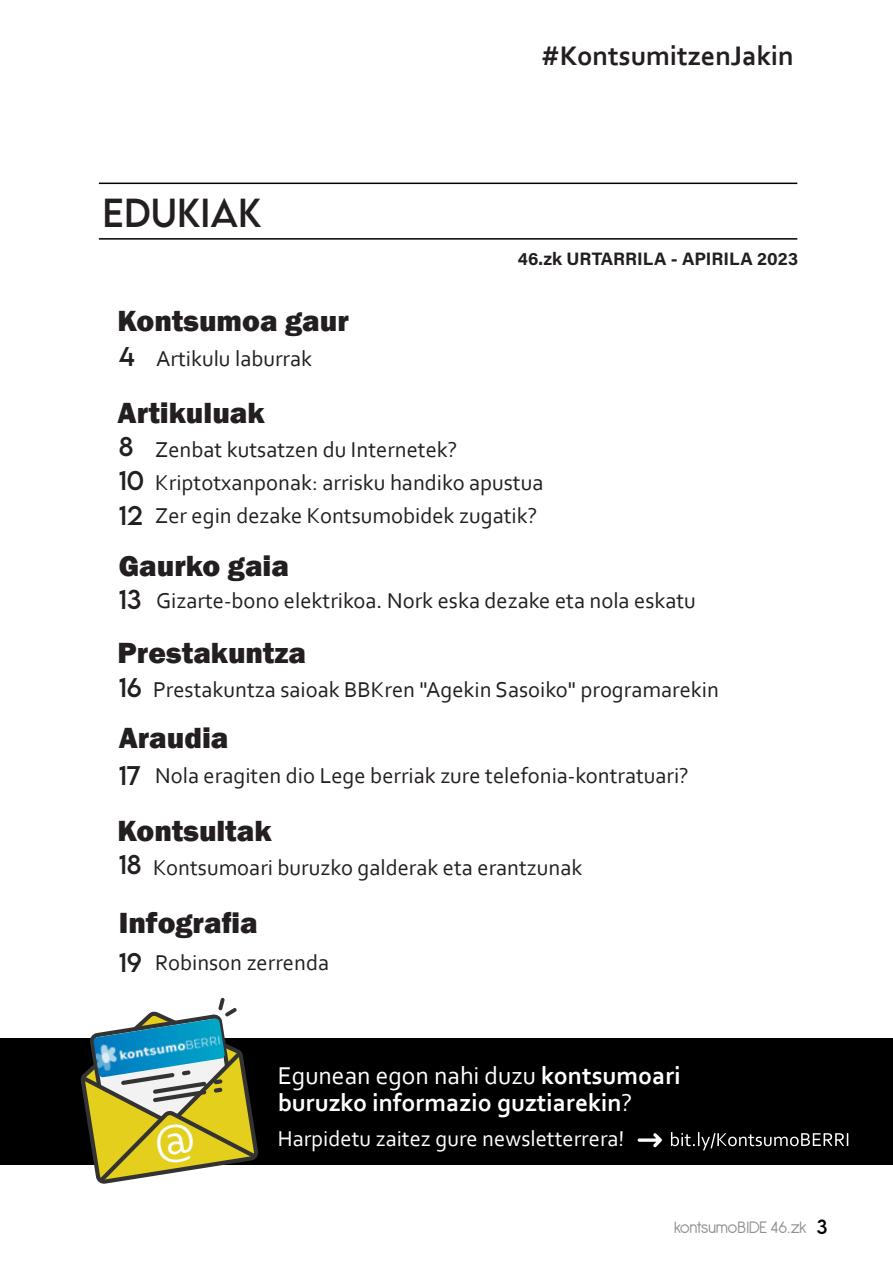
<style>
.page{position:relative;width:893px;height:1263px;background:#fff}
.page>*{position:absolute;margin:0;border:0;box-sizing:border-box;transform-origin:0 0}
.t1{font:36px "LEMONMILK";color:#231f20}
.t2{font:800 30px "Franklin Gothic";color:#231f20}
.t3{font:700 28.2px "Corbel";color:#231f20}
.t4{font:700 25.5px/27px "Corbel";color:#fff}
.t5{font:24px/34.7px "LEMONMILK";color:#231f20}
.t6{font:22.5px/32.7px "Corbel";color:#231f20}
.t7{font:22.5px "Corbel";color:#fff}
.t8{font:18px "Acumin Variable Concept";letter-spacing:.005em;color:#231f20}
.t9{font:18px "Antipasto";letter-spacing:-.03em;color:#231f20}
.t10{font:18px "LEMONMILK";color:#000001}
.s1{font-weight:400}
</style>
<div class="page">
<div style="left:0;top:1038px;width:893px;height:127px;background:#000001"></div>
<hr style="left:99px;top:183px;width:698px;height:1px;background:#000001">
<hr style="left:99px;top:238px;width:698px;height:2px;background:#000001">
<svg style="left:638px;top:1133px;width:24px;height:14px"></svg>
<svg style="left:671px;top:1132px;width:177px;height:18px"></svg>
<svg style="left:80px;top:998px;width:178px;height:186px"></svg>
<p class="t3" style="left:541px;top:44px;width:254px">#KontsumitzenJakin</p>
<h1 class="t1" style="left:103px;top:193px;width:160px">EDUKIAK</h1>
<h2 class="t2" style="left:118px;top:308px;width:233px">Kontsumoa gaur</h2>
<p class="t5" style="left:119px;top:341px;width:17px">4</p>
<p class="t6" style="left:156px;top:344px;width:157px">Artikulu laburrak</p>
<h2 class="t2" style="left:118px;top:400px;width:149px">Artikuluak</h2>
<p class="t8" style="left:518px;top:251px;width:282px">46.zk URTARRILA - APIRILA 2023</p>
<p class="t5" style="left:119px;top:430px;width:27px">8<br>10<br>12</p>
<p class="t6" style="left:155px;top:435px;width:390px">Zenbat kutsatzen du Internetek?<br>Kriptotxanponak: arrisku handiko apustua<br>Zer egin dezake Kontsumobidek zugatik?</p>
<h2 class="t2" style="left:119px;top:553px;width:172px">Gaurko gaia</h2>
<p class="t5" style="left:119px;top:583px;width:24px">13</p>
<p class="t6" style="left:156px;top:586px;width:541px">Gizarte-bono elektrikoa. Nork eska dezake eta nola eskatu</p>
<h2 class="t2" style="left:118px;top:640px;width:190px">Prestakuntza</h2>
<p class="t5" style="left:119px;top:672px;width:25px">16</p>
<p class="t6" style="left:153px;top:675px;width:567px">Prestakuntza saioak BBKren "Agekin Sasoiko" programarekin</p>
<h2 class="t2" style="left:119px;top:726px;width:111px">Araudia</h2>
<p class="t5" style="left:119px;top:759px;width:23px">17</p>
<p class="t6" style="left:155px;top:761px;width:535px">Nola eragiten dio Lege berriak zure telefonia-kontratuari?</p>
<h2 class="t2" style="left:118px;top:818px;width:156px">Kontsultak</h2>
<p class="t5" style="left:119px;top:849px;width:24px">18</p>
<p class="t6" style="left:153px;top:853px;width:431px">Kontsumoari buruzko galderak eta erantzunak</p>
<h2 class="t2" style="left:119px;top:903px;width:141px">Infografia</h2>
<p class="t5" style="left:119px;top:947px;width:25px">19</p>
<p class="t6" style="left:155px;top:948px;width:175px">Robinson zerrenda</p>
<p class="t4" style="left:278px;top:1064px;width:404px"><span class="s1">Egunean egon nahi duzu</span> kontsumoari buruzko informazio guztiarekin<span class="s1">?</span></p>
<p class="t7" style="left:278px;top:1130px;width:348px">Harpidetu zaitez gure newsletterrera!</p>
<p class="t9" style="left:674px;top:1216px;width:134px">kontsumoBIDE 46.zk</p>
<p class="t10" style="left:816px;top:1217px;width:12px">3</p>
</div>
